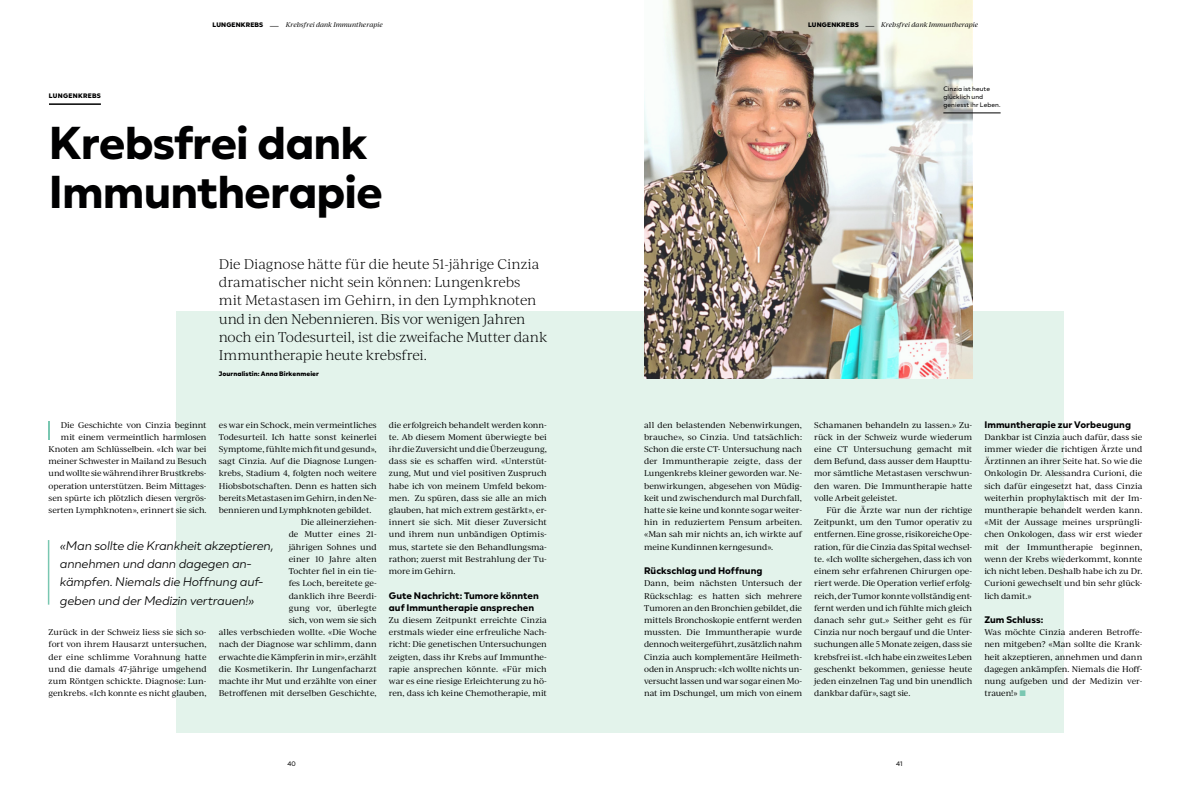
<style>
.page{position:relative;width:1191px;height:794px;background:#fff}
.page>*{position:absolute;margin:0;border:0;box-sizing:border-box;transform-origin:0 0}
.Titel_2{font:700 46px/48.8px "BR Nebula";letter-spacing:-.02em;color:#000001}
.Intro_Text{font:300 13.5px/18.3px "Ivy Journal";letter-spacing:-.015em;color:#000001}
.t1{font:italic 300 12.5px/18.3px "BR Nebula";letter-spacing:-.02em;color:#000001}
.GT_Titel{font:700 9.5px/12.2px "BR Nebula";letter-spacing:.005em;color:#000001}
.GT_ohne_Einzug{font:8px/12.2px "Ivy Journal";letter-spacing:-.01em;color:#000001;text-align:justify}
.GT{font:8px/12.2px "Ivy Journal";color:#000001;text-align:justify}
.t2{font:italic 6.5px "Ivy Journal";letter-spacing:.005em;color:#000001}
.Small_Text{font:6.5px/8.1px "BR Nebula";letter-spacing:.01em;color:#000001}
.Intro_Text-2{font:900 6.5px "BR Nebula";letter-spacing:.01em;color:#000001}
.Categroy_Heading{font:900 6.5px "BR Nebula";letter-spacing:.04em;color:#000001}
.s1{font-family:"BR Nebula";font-weight:900;font-style:normal}
.s2{font-family:"BR Nebula";font-style:normal}
.s3{font-family:"BR Nebula";font-weight:700;color:#79c7b1}
</style>
<div class="page">
<div style="left:176px;top:311px;width:887px;height:422px;background:#e3f3eb"></div>
<img style="left:644px;top:0;width:328px;height:379px">
<hr style="left:49px;top:103px;width:52px;height:2px;background:#000001">
<svg style="left:49px;top:421px;width:1px;height:19px"></svg>
<hr style="left:48px;top:540px;width:1px;height:64px;background:#79c7b1">
<hr style="left:943px;top:113px;width:57px;height:1px;background:#000001">
<p class="t2" style="left:213px;top:20px;width:172px"><span class="s1">LUNGENKREBS</span> <span class="s2">—</span> Krebsfrei dank Immuntherapie</p>
<p class="t2" style="left:808px;top:20px;width:172px"><span class="s1">LUNGENKREBS</span> <span class="s2">—</span> Krebsfrei dank Immuntherapie</p>
<p class="Categroy_Heading" style="left:49px;top:91px;width:53px">LUNGENKREBS</p>
<p class="Titel_2" style="left:49px;top:117px;width:335px">Krebsfrei dank<br>Immuntherapie</p>
<p class="Intro_Text" style="left:219px;top:254px;width:330px">Die Diagnose hätte für die heute 51-jährige Cinzia dramatischer nicht sein können: Lungenkrebs<br>mit Metastasen im Gehirn, in den Lymphknoten und in den Nebennieren. Bis vor wenigen Jahren noch ein Todesurteil, ist die zweifache Mutter dank Immuntherapie heute krebsfrei.</p>
<p class="Intro_Text-2" style="left:219px;top:369px;width:102px">Journalistin: Anna Birkenmeier</p>
<p class="GT_ohne_Einzug" style="left:49px;top:418px;width:159px;text-align:right">Die Geschichte von Cinzia beginnt mit einem vermeintlich harmlosen Knoten am Schlüsselbein. «Ich war bei meiner Schwester in Mailand zu Besuch und wollte sie während ihrer Brustkrebs&shy;operation unterstützen. Beim Mittages&shy;sen spürte ich plötzlich diesen vergrös&shy;serten Lymphknoten», erinnert sie sich.</p>
<p class="GT_ohne_Einzug" style="left:219px;top:418px;width:159px">es war ein Schock, mein vermeintliches Todesurteil. Ich hatte sonst keinerlei Symptome, fühlte mich fit und gesund», sagt Cinzia. Auf die Diagnose Lungen&shy;krebs, Stadium 4, folgten noch weitere Hiobsbotschaften. Denn es hatten sich bereits Metastasen im Gehirn, in den Ne&shy;bennieren und Lymphknoten gebildet.</p>
<p class="GT" style="left:219px;top:516px;width:159px;text-align:right">Die alleinerziehen-<br>de Mutter eines 21-<br>jährigen Sohnes und<br>einer 10 Jahre alten<br>Tochter fiel in ein tie-<br>fes Loch, bereitete ge-<br>danklich ihre Beerdi-<br>gung vor, überlegte<br>sich, von wem sie sich<br>alles verbschieden wollte. «Die Woche nach der Diagnose war schlimm, dann erwachte die Kämpferin in mir», erzählt die Kosmetikerin. Ihr Lungenfacharzt machte ihr Mut und erzählte von einer<br>Betroffenen mit derselben Geschichte,</p>
<p class="t1" style="left:60px;top:536px;width:215px">«Man sollte die Krankheit akzeptieren, annehmen und dann dagegen an&shy;kämpfen. Niemals die Hoffnung auf&shy;geben und der Medizin vertrauen!»</p>
<p class="GT_ohne_Einzug" style="left:49px;top:626px;width:159px">Zurück in der Schweiz liess sie sich so&shy;fort von ihrem Hausarzt untersuchen, der eine schlimme Vorahnung hatte und die damals 47-jährige umgehend zum Röntgen schickte. Diagnose: Lun&shy;genkrebs. «Ich konnte es nicht glauben,</p>
<p class="GT" style="left:389px;top:418px;width:159px">die erfolgreich behandelt werden konn&shy;te. Ab diesem Moment überwiegte bei ihr die Zuversicht und die Überzeugung, dass sie es schaffen wird. «Unterstüt&shy;zung, Mut und viel positiven Zuspruch habe ich von meinem Umfeld bekom&shy;men. Zu spüren, dass sie alle an mich glauben, hat mich extrem gestärkt», er&shy;innert sie sich. Mit dieser Zuversicht und ihrem nun unbändigen Optimis&shy;mus, startete sie den Behandlungsma&shy;rathon; zuerst mit Bestrahlung der Tu&shy;more im Gehirn.</p>
<p class="GT_Titel" style="left:389px;top:589px;width:152px">Gute Nachricht: Tumore könnten auf Immuntherapie ansprechen</p>
<p class="GT_ohne_Einzug" style="left:389px;top:613px;width:159px">Zu diesem Zeitpunkt erreichte Cinzia erstmals wieder eine erfreuliche Nach&shy;richt: Die genetischen Untersuchungen zeigten, dass ihr Krebs auf Immunthe&shy;rapie ansprechen könnte. «Für mich war es eine riesige Erleichterung zu hö&shy;ren, dass ich keine Chemotherapie, mit</p>
<p class="Small_Text" style="left:943px;top:84px;width:59px">Cinzia ist heute glücklich und geniesst ihr Leben.</p>
<p class="GT_ohne_Einzug" style="left:644px;top:418px;width:159px">all den belastenden Nebenwirkungen, brauche», so Cinzia. Und tatsächlich:<br>Schon die erste CT- Untersuchung nach der Immuntherapie zeigte, dass der Lungenkrebs kleiner geworden war. Ne&shy;benwirkungen, abgesehen von Müdig&shy;keit und zwischendurch mal Durchfall, hatte sie keine und konnte sogar weiter&shy;hin in reduziertem Pensum arbeiten. «Man sah mir nichts an, ich wirkte auf meine Kundinnen kerngesund».</p>
<p class="GT_Titel" style="left:644px;top:564px;width:120px">Rückschlag und Hoffnung</p>
<p class="GT_ohne_Einzug" style="left:644px;top:577px;width:159px">Dann, beim nächsten Untersuch der Rückschlag: es hatten sich mehrere Tumoren an den Bronchien gebildet, die mittels Bronchoskopie entfernt werden mussten. Die Immuntherapie wurde dennoch weitergeführt, zusätzlich nahm Cinzia auch komplementäre Heilmeth&shy;oden in Anspruch: «Ich wollte nichts un&shy;versucht lassen und war sogar einen Mo&shy;nat im Dschungel, um mich von einem</p>
<p class="GT_ohne_Einzug" style="left:814px;top:418px;width:159px">Schamanen behandeln zu lassen.» Zu&shy;rück in der Schweiz wurde wiederum eine CT Untersuchung gemacht mit dem Befund, dass ausser dem Haupttu&shy;mor sämtliche Metastasen verschwun&shy;den waren. Die Immuntherapie hatte volle Arbeit geleistet.</p>
<p class="GT" style="left:814px;top:503px;width:159px;text-indent:12px">Für die Ärzte war nun der richtige Zeitpunkt, um den Tumor operativ zu entfernen. Eine grosse, risikoreiche Ope&shy;ration, für die Cinzia das Spital wechsel&shy;te. «Ich wollte sichergehen, dass ich von einem sehr erfahrenen Chirurgen ope&shy;riert werde. Die Operation verlief erfolg&shy;reich, der Tumor konnte vollständig ent&shy;fernt werden und ich fühlte mich gleich danach sehr gut.» Seither geht es für Cinzia nur noch bergauf und die Unter&shy;suchungen alle 5 Monate zeigen, dass sie krebsfrei ist. «Ich habe ein zweites Leben geschenkt bekommen, geniesse heute jeden einzelnen Tag und bin unendlich dankbar dafür», sagt sie.</p>
<p class="GT_Titel" style="left:984px;top:418px;width:148px">Immuntherapie zur Vorbeugung</p>
<p class="GT_ohne_Einzug" style="left:984px;top:430px;width:159px">Dankbar ist Cinzia auch dafür, dass sie immer wieder die richtigen Ärzte und Ärztinnen an ihrer Seite hat. So wie die Onkologin Dr. Alessandra Curioni, die sich dafür eingesetzt hat, dass Cinzia weiterhin prophylaktisch mit der Im&shy;muntherapie behandelt werden kann. «Mit der Aussage meines ursprüngli&shy;chen Onkologen, dass wir erst wieder mit der Immuntherapie beginnen, wenn der Krebs wiederkommt, konnte ich nicht leben. Deshalb habe ich zu Dr.<br>Curioni gewechselt und bin sehr glück&shy;lich damit.»</p>
<p class="GT_Titel" style="left:984px;top:613px;width:60px">Zum Schluss:</p>
<p class="GT_ohne_Einzug" style="left:984px;top:626px;width:159px">Was möchte Cinzia anderen Betroffe&shy;nen mitgeben? «Man sollte die Krank&shy;heit akzeptieren, annehmen und dann dagegen ankämpfen. Niemals die Hoff&shy;nung aufgeben und der Medizin ver&shy;trauen!» <span class="s3">■</span></p>
<p class="Small_Text" style="left:287px;top:759px;width:10px">40</p>
<p class="Small_Text" style="left:896px;top:759px;width:8px">41</p>
</div>
